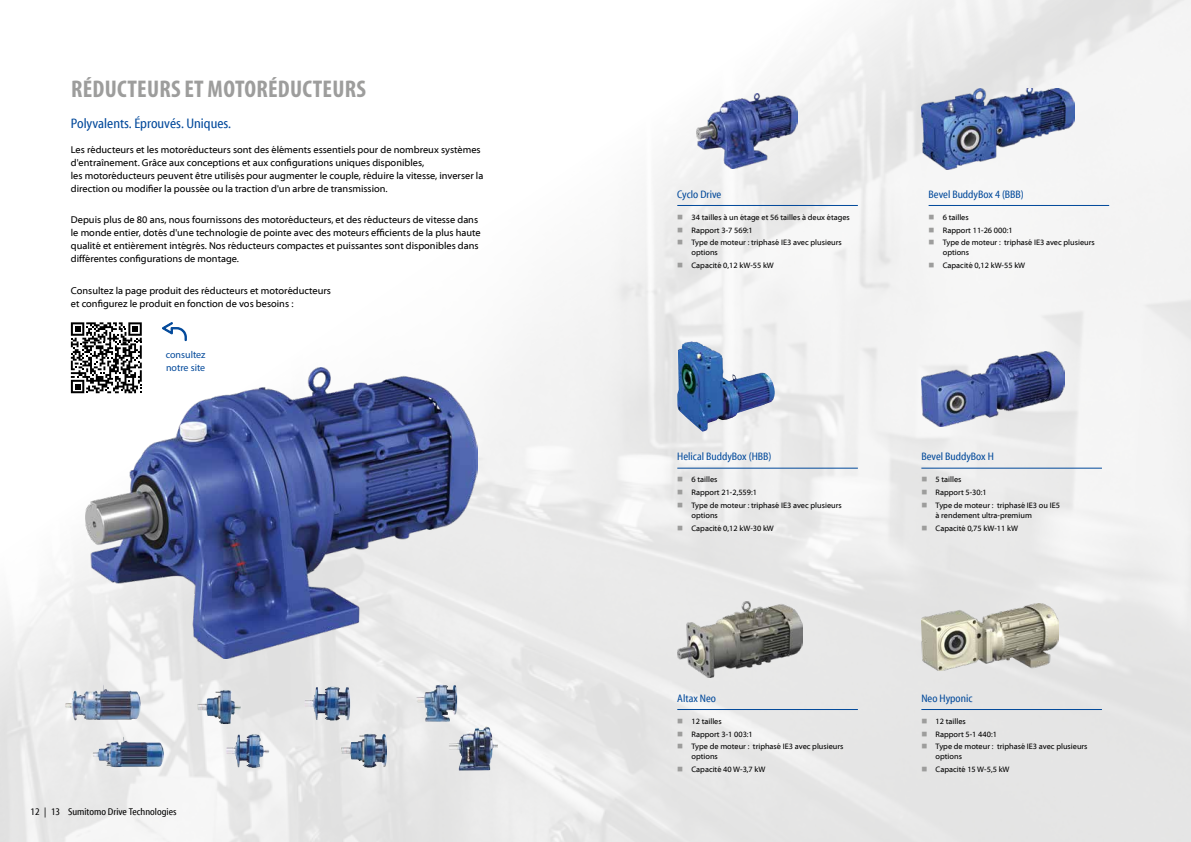
<style>
.page{position:relative;width:1191px;height:842px;background:#fff}
.page>*{position:absolute;margin:0;border:0;box-sizing:border-box;transform-origin:0 0}
.t1{font:700 condensed 24.2px "Myriad Pro";letter-spacing:.01em;color:#9d9d9c}
.t2{font:condensed 14px "Myriad Web Pro";color:#00489a}
.t3{font:condensed 11px "Myriad Web Pro";color:#00489a}
.t4{font:10px/13px "Myriad Web Pro";color:#000}
.t5{font:condensed 10px "Myriad Web Pro";color:#000}
.t6{font:10px/13px "Myriad Pro";color:#00489a}
.t7{font:8px/12.8px "Myriad Web Pro";color:#000}
</style>
<div class="page">
<img style="left:0;top:0;width:1191px;height:842px">
<img style="left:677px;top:341px;width:98px;height:91px">
<hr style="left:677px;top:468px;width:181px;height:1px;background:#00489a">
<img style="left:921px;top:88px;width:153px;height:81px">
<hr style="left:928px;top:205px;width:181px;height:1px;background:#00489a">
<img style="left:921px;top:351px;width:143px;height:76px">
<hr style="left:921px;top:468px;width:181px;height:1px;background:#00489a">
<img style="left:85px;top:367px;width:392px;height:292px">
<hr style="left:921px;top:709px;width:181px;height:1px;background:#00489a">
<img style="left:921px;top:603px;width:137px;height:68px">
<svg style="left:162px;top:322px;width:25px;height:19px"></svg>
<svg style="left:71px;top:322px;width:71px;height:71px"></svg>
<img style="left:65px;top:684px;width:76px;height:36px">
<img style="left:92px;top:736px;width:72px;height:31px">
<img style="left:197px;top:690px;width:44px;height:34px">
<img style="left:226px;top:734px;width:43px;height:34px">
<img style="left:304px;top:686px;width:46px;height:35px">
<img style="left:416px;top:684px;width:41px;height:38px">
<img style="left:341px;top:733px;width:46px;height:34px">
<img style="left:448px;top:725px;width:50px;height:45px">
<hr style="left:677px;top:709px;width:181px;height:1px;background:#00489a">
<img style="left:677px;top:601px;width:125px;height:76px">
<img style="left:696px;top:93px;width:101px;height:75px">
<hr style="left:677px;top:205px;width:181px;height:1px;background:#00489a">
<svg style="left:678px;top:477px;width:4px;height:5px"></svg>
<svg style="left:678px;top:490px;width:4px;height:5px"></svg>
<svg style="left:678px;top:503px;width:4px;height:4px"></svg>
<svg style="left:678px;top:526px;width:4px;height:4px"></svg>
<svg style="left:929px;top:214px;width:5px;height:5px"></svg>
<svg style="left:929px;top:227px;width:5px;height:5px"></svg>
<svg style="left:929px;top:240px;width:5px;height:5px"></svg>
<svg style="left:929px;top:263px;width:5px;height:5px"></svg>
<svg style="left:922px;top:477px;width:4px;height:5px"></svg>
<svg style="left:922px;top:490px;width:4px;height:5px"></svg>
<svg style="left:922px;top:503px;width:4px;height:4px"></svg>
<svg style="left:922px;top:526px;width:4px;height:4px"></svg>
<svg style="left:922px;top:718px;width:4px;height:5px"></svg>
<svg style="left:922px;top:731px;width:4px;height:5px"></svg>
<svg style="left:922px;top:744px;width:4px;height:5px"></svg>
<svg style="left:922px;top:767px;width:4px;height:5px"></svg>
<svg style="left:678px;top:718px;width:4px;height:5px"></svg>
<svg style="left:678px;top:731px;width:4px;height:5px"></svg>
<svg style="left:678px;top:744px;width:4px;height:5px"></svg>
<svg style="left:678px;top:767px;width:4px;height:5px"></svg>
<svg style="left:678px;top:214px;width:4px;height:5px"></svg>
<svg style="left:678px;top:227px;width:4px;height:5px"></svg>
<svg style="left:678px;top:240px;width:4px;height:5px"></svg>
<svg style="left:678px;top:263px;width:4px;height:5px"></svg>
<h1 class="t1" style="left:71px;top:73px;width:296px">RÉDUCTEURS ET MOTORÉDUCTEURS</h1>
<h2 class="t2" style="left:71px;top:115px;width:162px">Polyvalents. Éprouvés. Uniques.</h2>
<p class="t4" style="left:71px;top:143px;width:414px">Les réducteurs et les motoréducteurs sont des éléments essentiels pour de nombreux systèmes d'entraînement. Grâce aux conceptions et aux configurations uniques disponibles,<br>les motoréducteurs peuvent être utilisés pour augmenter le couple, réduire la vitesse, inverser la direction ou modifier la poussée ou la traction d'un arbre de transmission.</p>
<p class="t4" style="left:71px;top:214px;width:411px">Depuis plus de 80 ans, nous fournissons des motoréducteurs, et des réducteurs de vitesse dans le monde entier, dotés d'une technologie de pointe avec des moteurs efficients de la plus haute qualité et entièrement intégrés. Nos réducteurs compactes et puissantes sont disponibles dans différentes configurations de montage.</p>
<p class="t4" style="left:71px;top:284px;width:262px">Consultez la page produit des réducteurs et motoréducteurs et configurez le produit en fonction de vos besoins :</p>
<p class="t6" style="left:166px;top:348px;width:41px">consultez notre site</p>
<p class="t5" style="left:31px;top:806px;width:147px">12 | 13 Sumitomo Drive Technologies</p>
<p class="t3" style="left:677px;top:188px;width:45px">Cyclo Drive</p>
<p class="t7" style="left:691px;top:211px;width:160px">34 tailles à un étage et 56 tailles à deux étages<br>Rapport 3-7 569:1<br>Type de moteur : triphasé IE3 avec plusieurs</p>
<p class="t7" style="left:691px;top:246px;width:84px">options<br>Capacité 0,12 kW-55 kW</p>
<p class="t3" style="left:928px;top:188px;width:97px">Bevel BuddyBox 4 (BBB)</p>
<p class="t7" style="left:942px;top:211px;width:153px">6 tailles<br>Rapport 11-26 000:1<br>Type de moteur : triphasé IE3 avec plusieurs</p>
<p class="t7" style="left:942px;top:246px;width:84px">options<br>Capacité 0,12 kW-55 kW</p>
<p class="t3" style="left:677px;top:451px;width:96px">Helical BuddyBox (HBB)</p>
<p class="t3" style="left:921px;top:451px;width:74px">Bevel BuddyBox H</p>
<p class="t7" style="left:691px;top:473px;width:152px">6 tailles<br>Rapport 21-2,559:1<br>Type de moteur : triphasé IE3 avec plusieurs</p>
<p class="t7" style="left:691px;top:509px;width:84px">options<br>Capacité 0,12 kW-30 kW</p>
<p class="t7" style="left:935px;top:473px;width:126px">5 tailles<br>Rapport 5-30:1<br>Type de moteur : triphasé IE3 ou IE5</p>
<p class="t7" style="left:935px;top:509px;width:98px">à rendement ultra-premium<br>Capacité 0,75 kW-11 kW</p>
<p class="t3" style="left:677px;top:692px;width:40px">Altax Neo</p>
<p class="t3" style="left:921px;top:692px;width:53px">Neo Hyponic</p>
<p class="t7" style="left:691px;top:715px;width:153px">12 tailles<br>Rapport 3-1 003:1<br>Type de moteur : triphasé IE3 avec plusieurs</p>
<p class="t7" style="left:691px;top:750px;width:75px">options<br>Capacité 40 W-3,7 kW</p>
<p class="t7" style="left:935px;top:715px;width:153px">12 tailles<br>Rapport 5-1 440:1<br>Type de moteur : triphasé IE3 avec plusieurs</p>
<p class="t7" style="left:935px;top:750px;width:75px">options<br>Capacité 15 W-5,5 kW</p>
</div>
